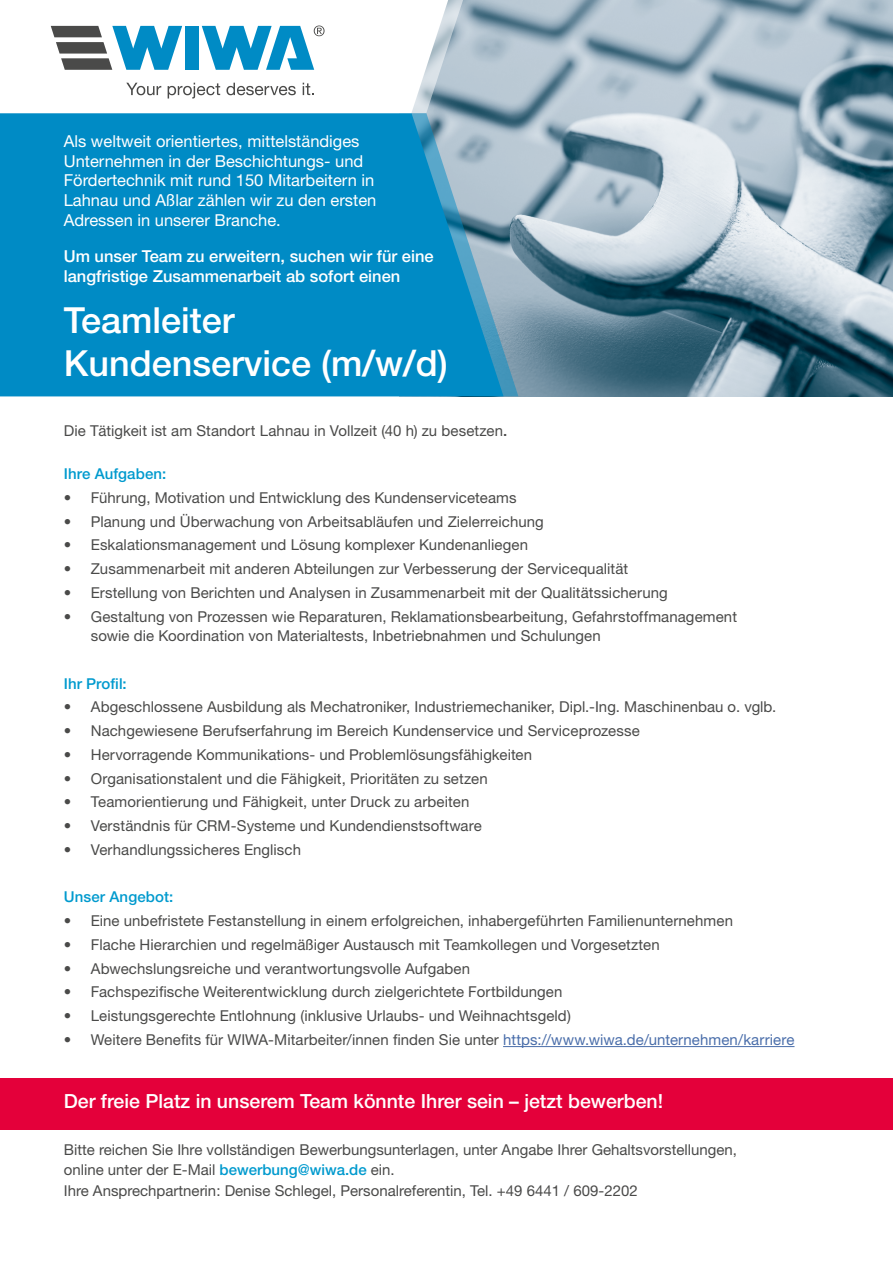
<style>
.page{position:relative;width:893px;height:1263px;background:#fff}
.page>*{position:absolute;margin:0;border:0;box-sizing:border-box;transform-origin:0 0}
.t1{font:500 36px/43.2px "Helvetica Neue LT Std";color:#fff}
.t2{font:500 19.5px "Helvetica Neue LT Std";color:#fff}
.t3{font:16.5px/19.8px "Helvetica Neue LT Std";color:#fff}
.t4{font:500 16.5px/19.8px "Helvetica Neue LT Std";color:#fff}
.t5{font:15px/19.5px "Helvetica Neue LT Std";letter-spacing:.005em;color:#4a4a49}
.t6{font:500 15px "Helvetica Neue LT Std";letter-spacing:.01em;color:#009ace}
.s1{font-weight:500}
.s2{color:#4a6eaa}
.s3{font-weight:500;color:#009ace}
</style>
<div class="page">
<img style="left:463px;top:0;width:430px;height:396px">
<div style="left:0;top:1078px;width:893px;height:51px;background:#e4003a"></div>
<svg style="left:50px;top:0;width:413px;height:113px"></svg>
<svg style="left:0;top:113px;width:518px;height:283px;background:#108ec4"></svg>
<svg style="left:126px;top:83px;width:35px;height:12px"></svg>
<svg style="left:168px;top:83px;width:52px;height:16px"></svg>
<svg style="left:226px;top:83px;width:70px;height:12px"></svg>
<svg style="left:303px;top:83px;width:11px;height:12px"></svg>
<div style="left:185px;top:26px;width:14px;height:44px;background:#008bc5"></div>
<svg style="left:51px;top:26px;width:131px;height:44px"></svg>
<svg style="left:202px;top:26px;width:123px;height:44px"></svg>
<hr style="left:503px;top:1046px;width:291px;height:1px;background:#4a6eaa">
<p class="t3" style="left:64px;top:131px;width:314px">Als weltweit orientiertes, mittelständiges Unternehmen in der Beschichtungs- und Fördertechnik mit rund 150 Mitarbeitern in Lahnau und Aßlar zählen wir zu den ersten Adressen in unserer Branche.</p>
<p class="t4" style="left:64px;top:246px;width:371px">Um unser Team zu erweitern, suchen wir für eine langfristige Zusammenarbeit ab sofort einen</p>
<h1 class="t1" style="left:64px;top:298px;width:386px">Teamleiter<br>Kundenservice (m/w/d)</h1>
<p class="t5" style="left:64px;top:420px;width:445px">Die Tätigkeit ist am Standort Lahnau in Vollzeit (40 h) zu besetzen<span class="s1">.</span></p>
<p class="t6" style="left:64px;top:465px;width:104px">Ihre Aufgaben:</p>
<p class="t5" style="left:64px;top:487px;width:454px">• Führung, Motivation und Entwicklung des Kundenserviceteams</p>
<p class="t5" style="left:64px;top:511px;width:482px">• Planung und Überwachung von Arbeitsabläufen und Zielerreichung</p>
<p class="t5" style="left:64px;top:535px;width:466px">• Eskalationsmanagement und Lösung komplexer Kundenanliegen</p>
<p class="t5" style="left:64px;top:559px;width:566px">• Zusammenarbeit mit anderen Abteilungen zur Verbesserung der Servicequalität</p>
<p class="t5" style="left:64px;top:582px;width:605px">• Erstellung von Berichten und Analysen in Zusammenarbeit mit der Qualitätssicherung</p>
<p class="t5" style="left:91px;top:606px;width:648px;text-indent:-27px">• Gestaltung von Prozessen wie Reparaturen, Reklamationsbearbeitung, Gefahrstoffmanagement sowie die Koordination von Materialtests, Inbetriebnahmen und Schulungen</p>
<p class="t6" style="left:64px;top:674px;width:64px">Ihr Profil:</p>
<p class="t5" style="left:64px;top:697px;width:714px">• Abgeschlossene Ausbildung als Mechatroniker, Industriemechaniker, Dipl.-Ing. Maschinenbau o. vglb.</p>
<p class="t5" style="left:64px;top:721px;width:578px">• Nachgewiesene Berufserfahrung im Bereich Kundenservice und Serviceprozesse</p>
<p class="t5" style="left:64px;top:744px;width:470px">• Hervorragende Kommunikations- und Problemlösungsfähigkeiten</p>
<p class="t5" style="left:64px;top:768px;width:425px">• Organisationstalent und die Fähigkeit, Prioritäten zu setzen</p>
<p class="t5" style="left:64px;top:792px;width:407px">• Teamorientierung und Fähigkeit, unter Druck zu arbeiten</p>
<p class="t5" style="left:64px;top:816px;width:420px">• Verständnis für CRM-Systeme und Kundendienstsoftware</p>
<p class="t5" style="left:64px;top:839px;width:239px">• Verhandlungssicheres Englisch</p>
<p class="t6" style="left:64px;top:888px;width:111px">Unser Angebot:</p>
<p class="t5" style="left:64px;top:911px;width:671px">• Eine unbefristete Festanstellung in einem erfolgreichen, inhabergeführten Familienunternehmen</p>
<p class="t5" style="left:64px;top:934px;width:597px">• Flache Hierarchien und regelmäßiger Austausch mit Teamkollegen und Vorgesetzten</p>
<p class="t5" style="left:64px;top:958px;width:408px">• Abwechslungsreiche und verantwortungsvolle Aufgaben</p>
<p class="t5" style="left:64px;top:982px;width:500px">• Fachspezifische Weiterentwicklung durch zielgerichtete Fortbildungen</p>
<p class="t5" style="left:64px;top:1006px;width:509px">• Leistungsgerechte Entlohnung (inklusive Urlaubs- und Weihnachtsgeld)</p>
<p class="t5" style="left:64px;top:1029px;width:732px">• Weitere Benefits für WIWA-Mitarbeiter/innen finden Sie unter <span class="s2">https://www.wiwa.de/unternehmen/karriere</span></p>
<h2 class="t2" style="left:64px;top:1089px;width:601px">Der freie Platz in unserem Team könnte Ihrer sein – jetzt bewerben!</h2>
<p class="t5" style="left:64px;top:1140px;width:675px">Bitte reichen Sie Ihre vollständigen Bewerbungsunterlagen, unter Angabe Ihrer Gehaltsvorstellungen, online unter der E-Mail <span class="s3">bewerbung@wiwa.de</span> ein.</p>
<p class="t5" style="left:64px;top:1180px;width:575px">Ihre Ansprechpartnerin: Denise Schlegel, Personalreferentin, Tel. +49 6441 / 609-2202</p>
</div>
